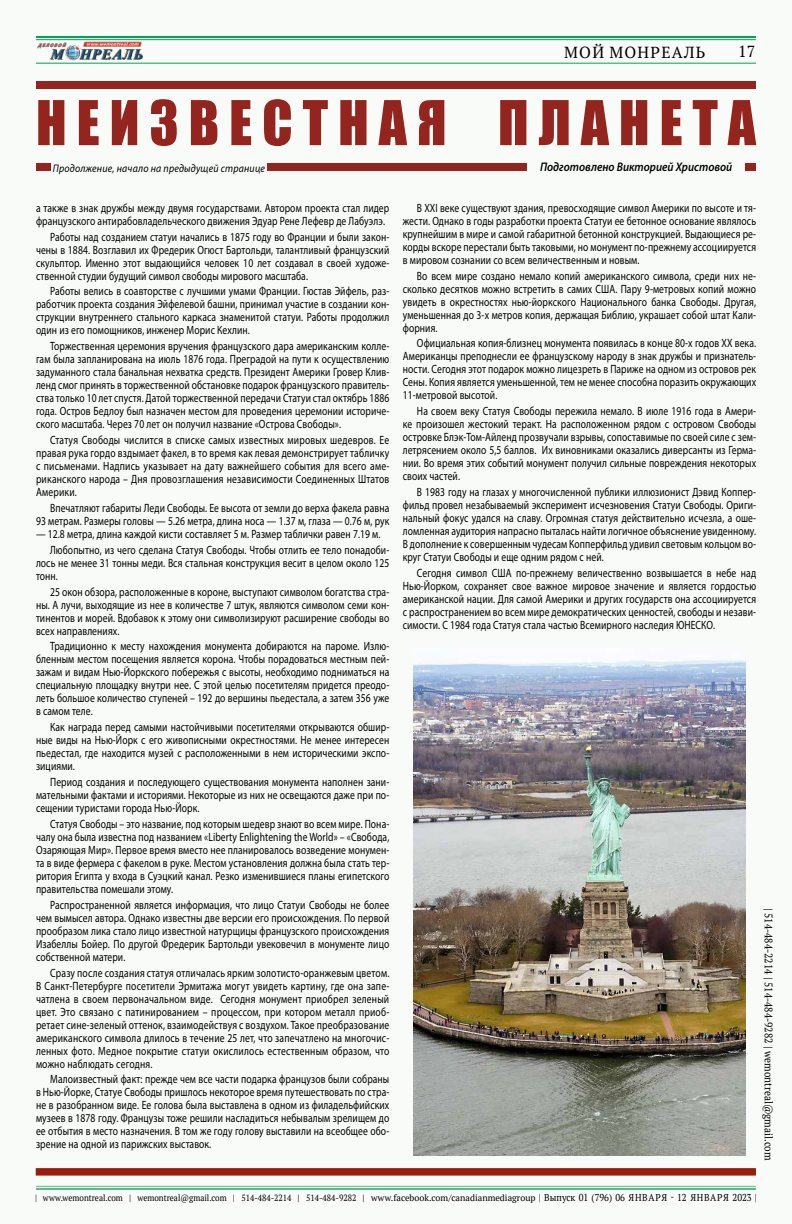
<style>
.page{position:relative;width:792px;height:1224px;background:#f9fbf8}
.page>*{position:absolute;margin:0;border:0;box-sizing:border-box;transform-origin:0 0}
.t1{font:57px "Impact";letter-spacing:.18em;color:#94251e}
.t2{font:16px "PT Serif";letter-spacing:.08em;color:#000}
.t3{font:italic 600 12.5px "Myriad Pro";color:#000;scale:.9 1}
.t4{font:12px/13px "Myriad Pro";letter-spacing:.01em;color:#000;text-align:justify;scale:.8 1}
.t5{font:11px "PT Serif";color:#000}
.t6{font:italic 11px "Myriad Pro";letter-spacing:.02em;color:#000;scale:.9 1}
.t7{font:9px "PT Serif";color:#000;scale:.9 1}
.s1{font-size:10px}
</style>
<div class="page">
<img style="left:37px;top:41px;width:106px;height:20px">
<hr style="left:36px;top:63px;width:720px;height:1px;background:#00a651">
<hr style="left:36px;top:1186px;width:720px;height:1px;background:#57bd84">
<hr style="left:36px;top:1188px;width:720px;height:2px;background:#57bd84">
<hr style="left:36px;top:36px;width:720px;height:2px;background:#00a651">
<hr style="left:36px;top:39px;width:720px;height:1px;background:#00a651">
<div style="left:36px;top:163px;width:720px;height:8px;background:#94251e"></div>
<div style="left:36px;top:81px;width:720px;height:8px;background:#94251e"></div>
<div style="left:527px;top:155px;width:218px;height:24px;background:#f9fbf8"></div>
<div style="left:51px;top:156px;width:216px;height:23px;background:#f9fbf8"></div>
<div style="left:36px;top:1168px;width:720px;height:7px;background:#981d0d"></div>
<img style="left:413px;top:660px;width:333px;height:495px">
<h2 class="t2" style="left:564px;top:42px;width:143px">МОЙ МОНРЕАЛЬ</h2>
<h2 class="t2" style="left:738px;top:41px;width:19px">17</h2>
<h1 class="t1" style="left:36px;top:79px;width:721px">НЕИЗВЕСТНАЯ ПЛАНЕТА</h1>
<p class="t6" style="left:53px;top:161px;width:237px">Продолжение, начало на предыдущей странице</p>
<p class="t4" style="left:36px;top:201px;width:443px">а также в знак дружбы между двумя государствами. Автором проекта стал лидер французского антирабовладельческого движения Эдуар Рене Лефевр де Лабуэлэ.</p>
<p class="t4" style="left:36px;top:230px;width:443px;text-indent:14px">Работы над созданием статуи начались в 1875 году во Франции и были закон&shy;чены в 1884. Возглавил их Фредерик Огюст Бартольди, талантливый французский скульптор. Именно этот выдающийся человек 10 лет создавал в своей художе&shy;ственной студии будущий символ свободы мирового масштаба.</p>
<p class="t4" style="left:36px;top:285px;width:443px;text-indent:14px">Работы велись в соавторстве с лучшими умами Франции. Гюстав Эйфель, раз&shy;работчик проекта создания Эйфелевой башни, принимал участие в создании кон&shy;струкции внутреннего стального каркаса знаменитой статуи. Работы продолжил один из его помощников, инженер Морис Кехлин.</p>
<p class="t4" style="left:36px;top:339px;width:443px;text-indent:14px">Торжественная церемония вручения французского дара американским колле&shy;гам была запланирована на июль 1876 года. Преградой на пути к осуществлению задуманного стала банальная нехватка средств. Президент Америки Гровер Клив&shy;ленд смог принять в торжественной обстановке подарок французского правитель&shy;ства только 10 лет спустя. Датой торжественной передачи Статуи стал октябрь 1886 года. Остров Бедлоу был назначен местом для проведения церемонии историче&shy;ского масштаба. Через 70 лет он получил название «Острова Свободы».</p>
<p class="t4" style="left:36px;top:433px;width:443px;text-indent:14px">Статуя Свободы числится в списке самых известных мировых шедевров. Ее правая рука гордо вздымает факел, в то время как левая демонстрирует табличку с письменами. Надпись указывает на дату важнейшего события для всего аме&shy;риканского народа – Дня провозглашения независимости Соединенных Штатов Америки.</p>
<p class="t4" style="left:36px;top:501px;width:443px;text-align:right">Впечатляют габариты Леди Свободы. Ее высота от земли до верха факела равна<br>93 метрам. Размеры головы — 5.26 метра, длина носа — 1.37 м, глаза — 0.76 м, рук</p>
<p class="t4" style="left:50px;top:526px;width:425px;line-height:15.8px;text-indent:-14px">— 12.8 метра, длина каждой кисти составляет 5 м. Размер таблички равен 7.19 м.<br>Любопытно, из чего сделана Статуя Свободы. Чтобы отлить ее тело понадоби-</p>
<p class="t4" style="left:36px;top:556px;width:443px">лось не менее 31 тонны меди. Вся стальная конструкция весит в целом около 125 тонн.</p>
<p class="t4" style="left:36px;top:585px;width:443px;text-indent:14px">25 окон обзора, расположенные в короне, выступают символом богатства стра&shy;ны. А лучи, выходящие из нее в количестве 7 штук, являются символом семи кон&shy;тинентов и морей. Вдобавок к этому они символизируют расширение свободы во всех направлениях.</p>
<p class="t4" style="left:36px;top:640px;width:443px;text-indent:14px">Традиционно к месту нахождения монумента добираются на пароме. Излю&shy;бленным местом посещения является корона. Чтобы порадоваться местным пей&shy;зажам и видам Нью-Йоркского побережья с высоты, необходимо подниматься на специальную площадку внутри нее. С этой целью посетителям придется преодо&shy;леть большое количество ступеней – 192 до вершины пьедестала, а затем 356 уже в самом теле.</p>
<p class="t4" style="left:36px;top:720px;width:443px;text-indent:14px">Как награда перед самыми настойчивыми посетителями открываются обшир&shy;ные виды на Нью-Йорк с его живописными окрестностями. Не менее интересен пьедестал, где находится музей с расположенными в нем историческими экспо&shy;зициями.</p>
<p class="t4" style="left:36px;top:775px;width:443px;text-indent:14px">Период создания и последующего существования монумента наполнен зани&shy;мательными фактами и историями. Некоторые из них не освещаются даже при по&shy;сещении туристами города Нью-Йорк.</p>
<p class="t4" style="left:36px;top:817px;width:443px;text-indent:14px">Статуя Свободы – это название, под которым шедевр знают во всем мире. Пона&shy;чалу она была известна под названием «Liberty Enlightening the World» – «Свобода, Озаряющая Мир». Первое время вместо нее планировалось возведение монумен&shy;та в виде фермера с факелом в руке. Местом установления должна была стать тер&shy;ритория Египта у входа в Суэцкий канал. Резко изменившиеся планы египетского правительства помешали этому.</p>
<p class="t4" style="left:36px;top:898px;width:443px;text-indent:14px">Распространенной является информация, что лицо Статуи Свободы не более чем вымысел автора. Однако известны две версии его происхождения. По первой прообразом лика стало лицо известной натурщицы французского происхождения Изабеллы Бойер. По другой Фредерик Бартольди увековечил в монументе лицо собственной матери.</p>
<p class="t4" style="left:36px;top:966px;width:443px;text-indent:14px">Сразу после создания статуя отличалась ярким золотисто-оранжевым цветом.<br>В Санкт-Петербурге посетители Эрмитажа могут увидеть картину, где она запе&shy;чатлена в своем первоначальном виде. Сегодня монумент приобрел зеленый цвет. Это связано с патинированием – процессом, при котором металл приоб&shy;ретает сине-зеленый оттенок, взаимодействуя с воздухом. Такое преобразование американского символа длилось в течение 25 лет, что запечатлено на многочис&shy;ленных фото. Медное покрытие статуи окислилось естественным образом, что можно наблюдать сегодня.</p>
<p class="t4" style="left:36px;top:1073px;width:443px;text-indent:14px">Малоизвестный факт: прежде чем все части подарка французов были собраны в Нью-Йорке, Статуе Свободы пришлось некоторое время путешествовать по стра&shy;не в разобранном виде. Ее голова была выставлена в одном из филадельфийских музеев в 1878 году. Французы тоже решили насладиться небывалым зрелищем до ее отбытия в место назначения. В том же году голову выставили на всеобщее обо&shy;зрение на одной из парижских выставок.</p>
<p class="t3" style="left:540px;top:159px;width:215px">Подготовлено Викторией Христовой</p>
<p class="t4" style="left:403px;top:201px;width:443px;text-indent:14px">В XXI веке существуют здания, превосходящие символ Америки по высоте и тя&shy;жести. Однако в годы разработки проекта Статуи ее бетонное основание являлось крупнейшим в мире и самой габаритной бетонной конструкцией. Выдающиеся ре&shy;корды вскоре перестали быть таковыми, но монумент по-прежнему ассоциируется в мировом сознании со всем величественным и новым.</p>
<p class="t4" style="left:403px;top:269px;width:443px;text-indent:14px">Во всем мире создано немало копий американского символа, среди них не&shy;сколько десятков можно встретить в самих США. Пару 9-метровых копий можно увидеть в окрестностях нью-йоркского Национального банка Свободы. Другая, уменьшенная до 3-х метров копия, держащая Библию, украшает собой штат Кали&shy;форния.</p>
<p class="t4" style="left:403px;top:337px;width:443px;text-indent:14px">Официальная копия-близнец монумента появилась в конце 80-х годов XX века.<br>Американцы преподнесли ее французскому народу в знак дружбы и признатель&shy;ности. Сегодня этот подарок можно лицезреть в Париже на одном из островов рек Сены. Копия является уменьшенной, тем не менее способна поразить окружающих 11-метровой высотой.</p>
<p class="t4" style="left:403px;top:404px;width:443px;text-indent:14px">На своем веку Статуя Свободы пережила немало. В июле 1916 года в Амери&shy;ке произошел жестокий теракт. На расположенном рядом с островом Свободы островке Блэк-Том-Айленд прозвучали взрывы, сопоставимые по своей силе с зем&shy;летрясением около 5,5 баллов. Их виновниками оказались диверсанты из Герма&shy;нии. Во время этих событий монумент получил сильные повреждения некоторых своих частей.</p>
<p class="t4" style="left:403px;top:485px;width:443px;text-indent:14px">В 1983 году на глазах у многочисленной публики иллюзионист Дэвид Коппер&shy;фильд провел незабываемый эксперимент исчезновения Статуи Свободы. Ориги&shy;нальный фокус удался на славу. Огромная статуя действительно исчезла, а оше&shy;ломленная аудитория напрасно пыталась найти логичное объяснение увиденному.<br>В дополнение к совершенным чудесам Копперфильд удивил световым кольцом во&shy;круг Статуи Свободы и еще одним рядом с ней.</p>
<p class="t4" style="left:403px;top:566px;width:443px;text-indent:14px">Сегодня символ США по-прежнему величественно возвышается в небе над Нью-Йорком, сохраняет свое важное мировое значение и является гордостью американской нации. Для самой Америки и других государств она ассоциируется с распространением во всем мире демократических ценностей, свободы и незави&shy;симости. С 1984 года Статуя стала частью Всемирного наследия ЮНЕСКО.</p>
<p class="t5" style="left:776px;top:908px;width:254px;rotate:90deg">| 514-484-2214 | 514-484-9282 | wemontreal@gmail.com</p>
<p class="t7" style="left:35px;top:1192px;width:804px">| www.wemontreal.com | wemontreal@gmail.com | 514-484-2214 | 514-484-9282 | www.facebook.com/canadianmediagroup <span class="s1">| Выпуск 01 (796) 06 ЯНВАРЯ - 12 ЯНВАРЯ 2023 |</span></p>
</div>
